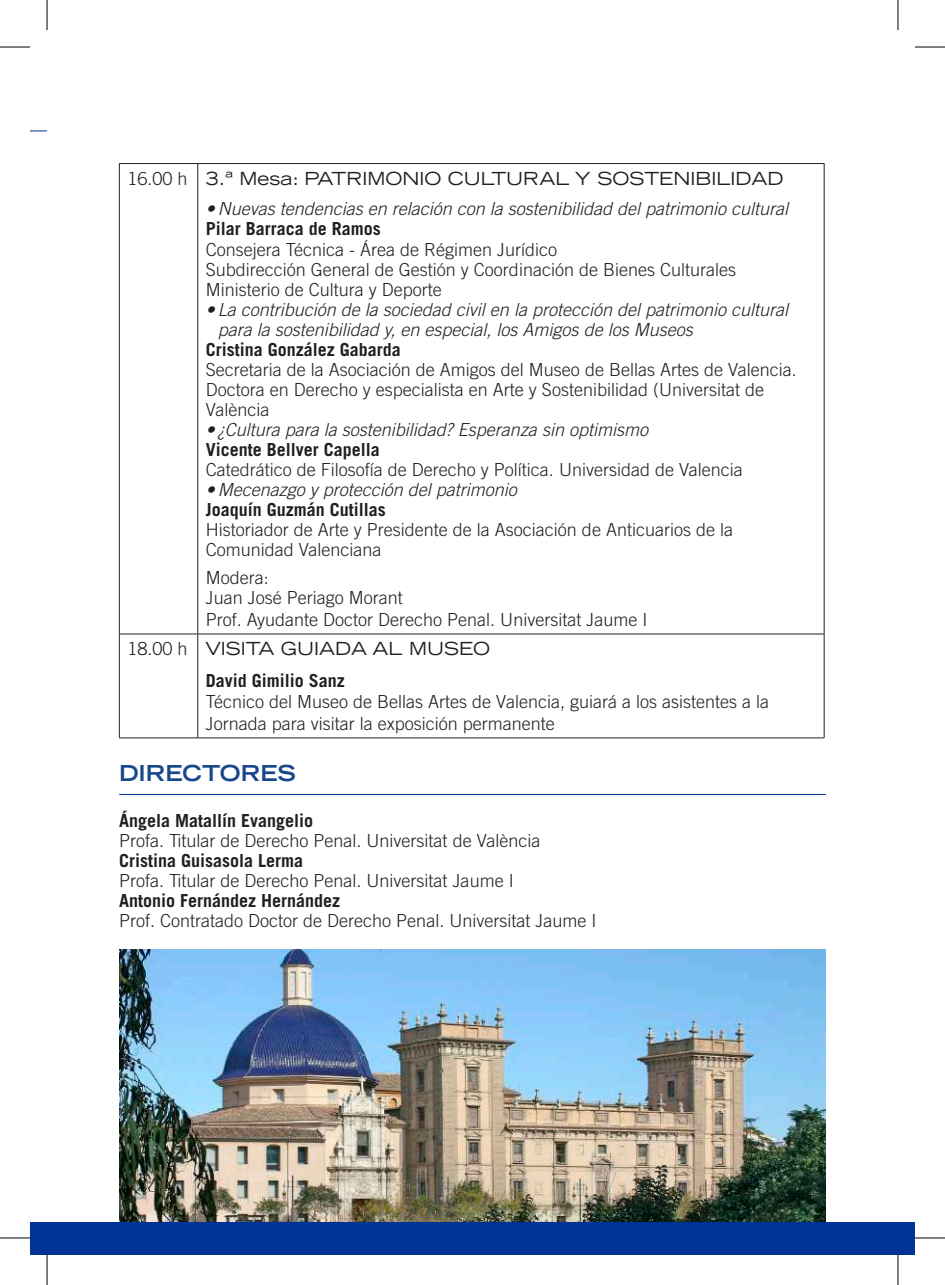
<style>
.page{position:relative;width:945px;height:1285px;background:#fff}
.page>*{position:absolute;margin:0;border:0;box-sizing:border-box;transform-origin:0 0}
.t1{font:700 expanded 22px "Trade Gothic LT Std";color:#18478c}
.t2{font:300 18px/20px "Trade Gothic LT Std";color:#231f20}
.t3{font:italic 300 18px/20px "Trade Gothic LT Std";color:#231f20}
.t4{font:700 18px "Trade Gothic LT Std";color:#231f20}
.t5{font:expanded 18px/31.6px "Trade Gothic LT Std";color:#231f20}
.s1{font-weight:300;font-stretch:normal}
.s2{font-weight:700;font-stretch:normal}
</style>
<div class="page">
<hr style="left:119px;top:163px;width:79px;height:1px;background:#231f20">
<hr style="left:119px;top:164px;width:1px;height:470px;background:#231f20">
<hr style="left:198px;top:163px;width:626px;height:1px;background:#231f20">
<hr style="left:197px;top:164px;width:1px;height:470px;background:#231f20">
<hr style="left:823px;top:164px;width:1px;height:470px;background:#231f20">
<hr style="left:119px;top:633px;width:79px;height:1px;background:#231f20">
<hr style="left:119px;top:634px;width:1px;height:103px;background:#231f20">
<hr style="left:198px;top:633px;width:626px;height:1px;background:#231f20">
<hr style="left:197px;top:634px;width:1px;height:103px;background:#231f20">
<hr style="left:823px;top:634px;width:1px;height:103px;background:#231f20">
<hr style="left:119px;top:737px;width:79px;height:1px;background:#231f20">
<hr style="left:198px;top:737px;width:626px;height:1px;background:#231f20">
<svg style="left:30px;top:131px;width:17px;height:1px"></svg>
<hr style="left:119px;top:794px;width:706px;height:1px;background:#003396">
<img style="left:119px;top:949px;width:706px;height:273px">
<div style="left:30px;top:1222px;width:884px;height:33px;background:#003396"></div>
<hr style="left:0;top:47px;width:30px;height:1px;background:#000">
<hr style="left:914px;top:47px;width:30px;height:1px;background:#000">
<hr style="left:0;top:1237px;width:30px;height:1px;background:#000">
<hr style="left:914px;top:1237px;width:30px;height:1px;background:#000">
<hr style="left:47px;top:0;width:1px;height:30px;background:#000">
<hr style="left:47px;top:1255px;width:1px;height:30px;background:#000">
<hr style="left:897px;top:0;width:1px;height:30px;background:#000">
<hr style="left:897px;top:1255px;width:1px;height:30px;background:#000">
<p class="t5" style="left:127px;top:162px;width:657px"><span class="s1">16.00 h</span> 3.ª Mesa: PATRIMONIO CULTURAL Y SOSTENIBILIDAD</p>
<p class="t3" style="left:206px;top:199px;width:584px">• Nuevas tendencias en relación con la sostenibilidad del patrimonio cultural</p>
<p class="t4" style="left:206px;top:217px;width:177px">Pilar Barraca de Ramos</p>
<p class="t2" style="left:206px;top:240px;width:532px">Consejera Técnica - Área de Régimen Jurídico<br>Subdirección General de Gestión y Coordinación de Bienes Culturales<br>Ministerio de Cultura y Deporte</p>
<p class="t3" style="left:218px;top:300px;width:572px;text-indent:-12px">• La contribución de la sociedad civil en la protección del patrimonio cultural para la sostenibilidad y, en especial, los Amigos de los Museos</p>
<p class="t4" style="left:206px;top:339px;width:197px">Cristina González Gabarda</p>
<p class="t2" style="left:206px;top:360px;width:592px">Secretaria de la Asociación de Amigos del Museo de Bellas Artes de Valencia.<br>Doctora en Derecho y especialista en Arte y Sostenibilidad (Universitat de<br>València</p>
<p class="t3" style="left:206px;top:420px;width:444px">• ¿Cultura para la sostenibilidad? Esperanza sin optimismo</p>
<p class="t4" style="left:206px;top:439px;width:176px">Vicente Bellver Capella</p>
<p class="t2" style="left:206px;top:460px;width:538px">Catedrático de Filosofía de Derecho y Política. Universidad de Valencia</p>
<p class="t3" style="left:206px;top:480px;width:313px">• Mecenazgo y protección del patrimonio</p>
<p class="t4" style="left:206px;top:499px;width:182px">Joaquín Guzmán Cutillas</p>
<p class="t2" style="left:206px;top:520px;width:529px">Historiador de Arte y Presidente de la Asociación de Anticuarios de la<br>Comunidad Valenciana</p>
<p class="t2" style="left:206px;top:567px;width:443px;line-height:20.8px">Modera:<br>Juan José Periago Morant<br>Prof. Ayudante Doctor Derecho Penal. Universitat Jaume I</p>
<p class="t5" style="left:206px;top:632px;width:286px;text-indent:-78px"><span class="s1">18.00 h</span> VISITA GUIADA AL MUSEO<br><span class="s2">David Gimilio Sanz</span></p>
<p class="t2" style="left:206px;top:691px;width:565px;line-height:21.6px">Técnico del Museo de Bellas Artes de Valencia, guiará a los asistentes a la<br>Jornada para visitar la exposición permanente</p>
<p class="t1" style="left:119px;top:758px;width:178px">DIRECTORES</p>
<p class="t4" style="left:119px;top:809px;width:196px">Ángela Matallín Evangelio</p>
<p class="t2" style="left:119px;top:830px;width:423px">Profa. Titular de Derecho Penal. Universitat de València</p>
<p class="t4" style="left:119px;top:849px;width:185px">Cristina Guisasola Lerma</p>
<p class="t2" style="left:119px;top:870px;width:396px">Profa. Titular de Derecho Penal. Universitat Jaume I</p>
<p class="t4" style="left:119px;top:889px;width:222px">Antonio Fernández Hernández</p>
<p class="t2" style="left:119px;top:910px;width:479px">Prof. Contratado Doctor de Derecho Penal. Universitat Jaume I</p>
</div>
